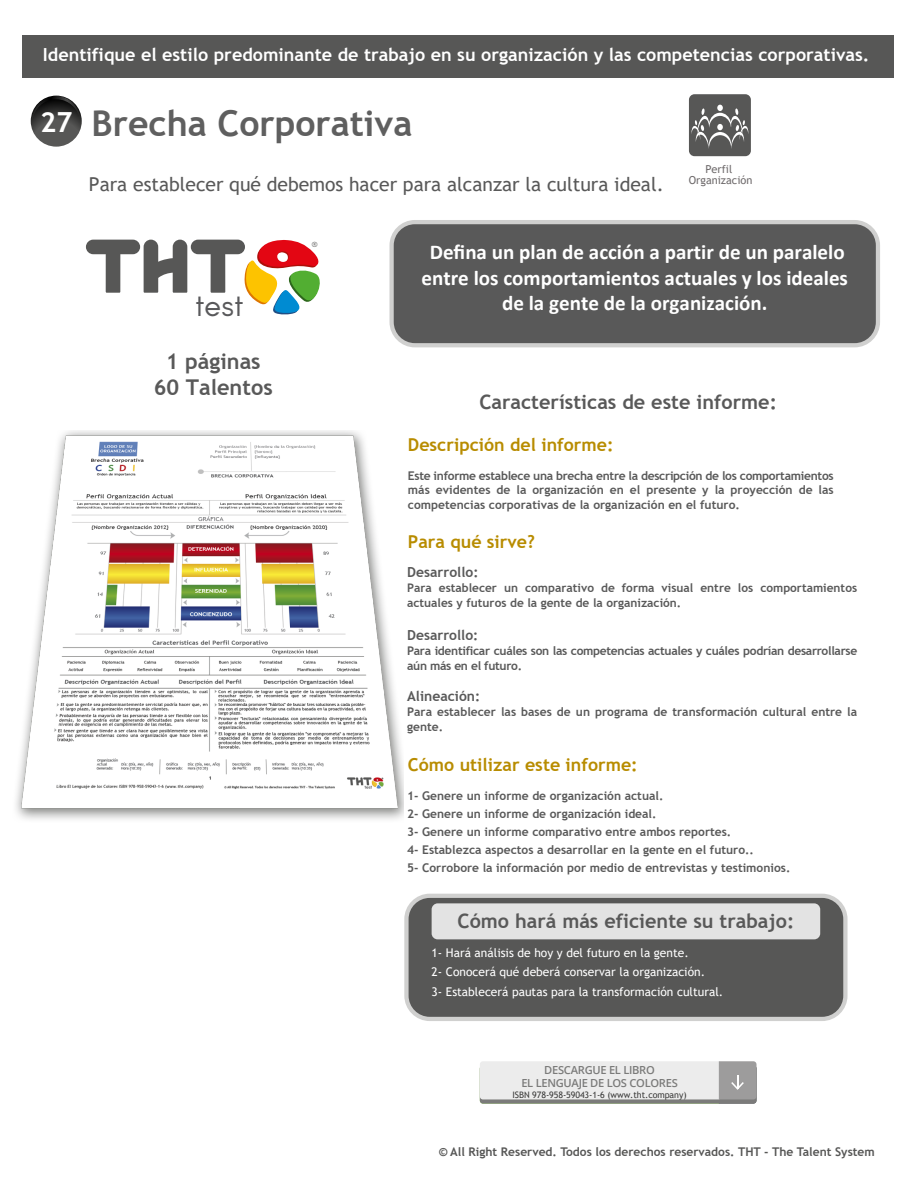
<style>
.page{position:relative;width:918px;height:1188px;background:#fff}
.page>*{position:absolute;margin:0;border:0;box-sizing:border-box;transform-origin:0 0}
.t1{font:700 35.7px "Trebuchet MS";color:#5f5f5f}
.t2{font:31.65px "Arcon";color:#59595b}
.t3{font:700 27.75px "Trebuchet MS";color:#fff}
.t4{font:700 21.75px/26.1px "Trebuchet MS";color:#595959;text-align:center}
.t5{font:700 21.15px/25.3px "Calibri";color:#fff;text-align:center}
.t6{font:700 19.8px "Trebuchet MS";color:#595959}
.t7{font:19.2px "Trebuchet MS";color:#595959}
.t8{font:700 18px "Trebuchet MS";color:#fff}
.t9{font:700 17.85px "Trebuchet MS";color:#b88c00}
.t10{font:700 13.95px "Trebuchet MS";color:#595959}
.t11{font:700 12px/18px "Trebuchet MS";color:#595959}
.t12{font:12px/19.5px "Trebuchet MS";color:#fff}
.t13{font:700 12px/15px "Trebuchet MS";letter-spacing:-.025em;color:#595959}
.t14{font:700 12px "Trebuchet MS";color:#575756}
.t15{font:700 11.85px/15px "Trebuchet MS";color:#595959}
.t16{font:600 11.1px/13.4px "Open Sans";letter-spacing:-.025em;color:#7b7b7a;text-align:center}
.t17{font:10.95px/10.4px "Trebuchet MS";color:#6f6b6c;text-align:center}
.t18{font:8.85px "Trebuchet MS";letter-spacing:-.01em;color:#3c3c3b}
.t19{font:7.2px "Arcon";color:#575756}
</style>
<div class="page">
<svg style="left:480px;top:1061px;width:277px;height:43px;background:#d7d7d6"></svg>
<div style="left:404px;top:894px;width:444px;height:127px;background:#d0d0cf;border-radius:25px"></div>
<div style="left:409px;top:898px;width:434px;height:119px;background:#575756"></div>
<svg style="left:389px;top:220px;width:491px;height:127px;background:#cececd"></svg>
<div style="left:394px;top:224px;width:482px;height:119px;background:#595959;border-radius:21px"></div>
<svg style="left:86px;top:239px;width:234px;height:76px"></svg>
<svg style="left:31px;top:96px;width:51px;height:51px"></svg>
<svg style="left:32px;top:96px;width:48px;height:26px"></svg>
<div style="left:23px;top:36px;width:870px;height:42px;background:#575756"></div>
<div style="left:432px;top:903px;width:388px;height:36px;background:#e3e3e3;border-radius:6px"></div>
<img style="left:16px;top:431px;width:388px;height:389px">
<svg style="left:689px;top:94px;width:62px;height:62px;background:#6c6c6b"></svg>
<h3 class="t8" style="left:43px;top:43px;width:828px">Identifique el estilo predominante de trabajo en su organización y las competencias corporativas.</h3>
<h3 class="t3" style="left:40px;top:105px;width:34px">27</h3>
<h1 class="t1" style="left:92px;top:101px;width:322px">Brecha Corporativa</h1>
<h3 class="t7" style="left:89px;top:172px;width:576px">Para establecer qué debemos hacer para alcanzar la cultura ideal.</h3>
<p class="t17" style="left:689px;top:164px;width:65px">Perfil<br>Organización</p>
<h2 class="t2" style="left:196px;top:285px;width:49px">test</h2>
<h3 class="t4" style="left:154px;top:349px;width:120px">1 páginas<br>60 Talentos</h3>
<p class="t19" style="left:312px;top:240px;width:7px">®</p>
<h3 class="t5" style="left:422px;top:239px;width:428px">Defina un plan de acción a partir de un paralelo entre los comportamientos actuales y los ideales de la gente de la organización.</h3>
<h3 class="t6" style="left:479px;top:389px;width:299px">Características de este informe:</h3>
<h3 class="t9" style="left:408px;top:433px;width:207px">Descripción del informe:</h3>
<p class="t11" style="left:408px;top:468px;width:427px;line-height:14.4px;text-align:justify">Este informe establece una brecha entre la descripción de los comportamientos más evidentes de la organización en el presente y la proyección de las competencias corporativas de la organización en el futuro.</p>
<h3 class="t9" style="left:408px;top:530px;width:129px">Para qué sirve?</h3>
<p class="t10" style="left:407px;top:563px;width:73px">Desarrollo:</p>
<p class="t15" style="left:407px;top:580px;width:452px">Para establecer un comparativo de forma visual entre los comportamientos actuales y futuros de la gente de la organización.</p>
<p class="t10" style="left:407px;top:626px;width:73px">Desarrollo:</p>
<p class="t13" style="left:407px;top:643px;width:452px">Para identificar cuáles son las competencias actuales y cuáles podrían desarrollarse aún más en el futuro.</p>
<p class="t10" style="left:407px;top:688px;width:75px">Alineación:</p>
<p class="t11" style="left:407px;top:704px;width:452px;line-height:15px">Para establecer las bases de un programa de transformación cultural entre la gente.</p>
<h3 class="t9" style="left:408px;top:753px;width:231px">Cómo utilizar este informe:</h3>
<p class="t11" style="left:407px;top:787px;width:385px">1- Genere un informe de organización actual.<br>2- Genere un informe de organización ideal.<br>3- Genere un informe comparativo entre ambos reportes.<br>4- Establezca aspectos a desarrollar en la gente en el futuro..<br>5- Corrobore la información por medio de entrevistas y testimonios.</p>
<h3 class="t6" style="left:458px;top:908px;width:338px">Cómo hará más eficiente su trabajo:</h3>
<p class="t12" style="left:432px;top:943px;width:293px">1- Hará análisis de hoy y del futuro en la gente.<br>2- Conocerá qué deberá conservar la organización.<br>3- Establecerá pautas para la transformación cultural.</p>
<p class="t16" style="left:521px;top:1063px;width:158px">DESCARGUE EL LIBRO<br>EL LENGUAJE DE LOS COLORES</p>
<p class="t18" style="left:512px;top:1089px;width:176px">ISBN 978-958-59043-1-6 (www.tht.company)</p>
<p class="t14" style="left:439px;top:1144px;width:438px">© All Right Reserved. Todos los derechos reservados. THT - The Talent System</p>
</div>
